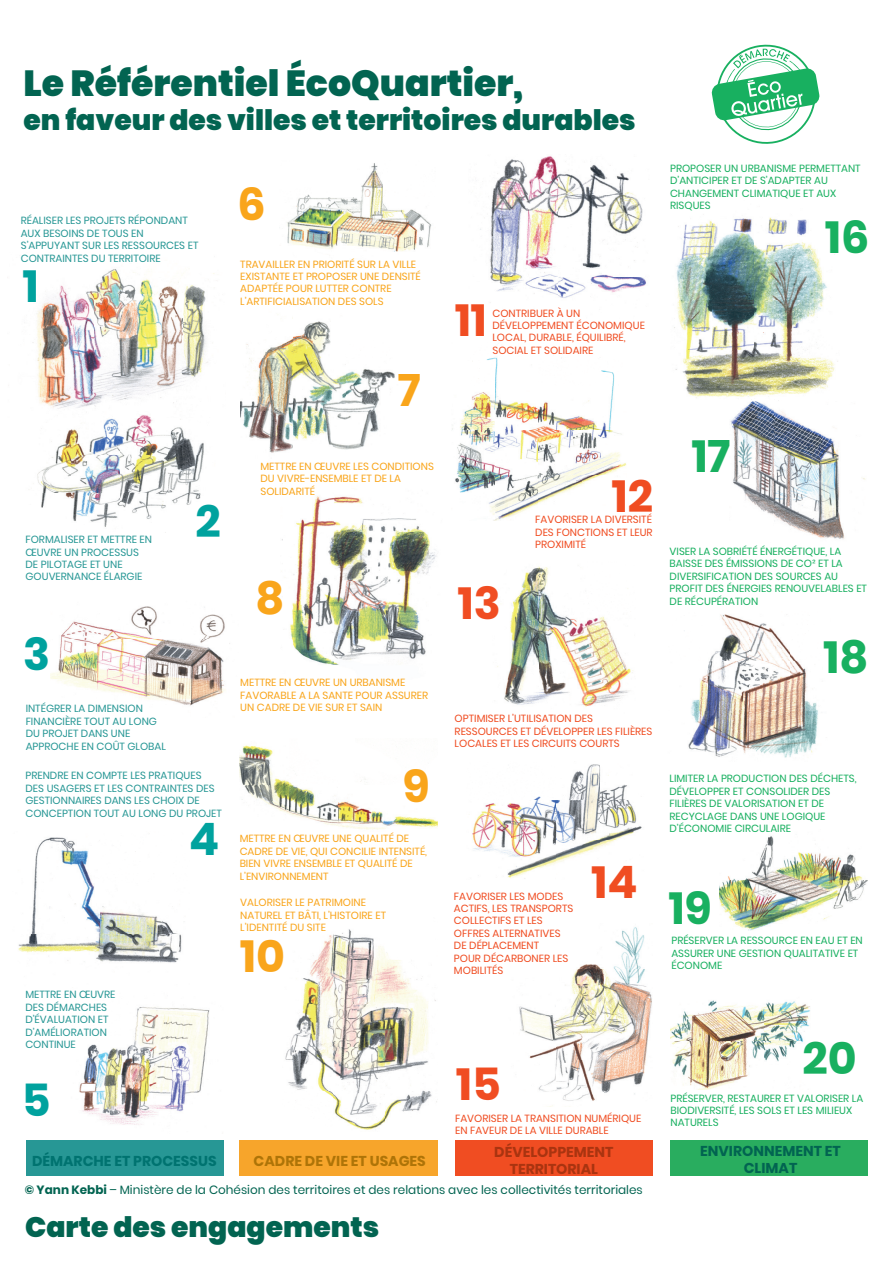
<style>
.page{position:relative;width:893px;height:1263px;background:#fff}
.page>*{position:absolute;margin:0;border:0;box-sizing:border-box;transform-origin:0 0}
.t1{font:700 44.85px "Poppins";color:#f04d22}
.t2{font:700 44.85px "Poppins";color:#18b060}
.t3{font:700 44.85px "Poppins";color:#f9a51b}
.t4{font:700 44.85px "Poppins";color:#00a29e}
.t5{font:900 36.3px "Poppins";color:#026451}
.t6{font:900 28.2px "Poppins";color:#026451}
.t7{font:700 14.25px/17.1px "Poppins";color:#a93410;text-align:center}
.t8{font:700 14.25px/17.1px "Poppins";color:#026451;text-align:center}
.t9{font:700 14.25px "Poppins";color:#007370}
.t10{font:700 14.25px "Poppins";color:#ae7408}
.t11{font:12px "Poppins";color:#026451}
.t12{font:10.35px/12.5px "Poppins";color:#18b060}
.t13{font:10.35px/12.5px "Poppins";color:#279795}
.t14{font:10.35px/12.5px "Poppins";color:#f9a51b}
.t15{font:10.35px/12.5px "Poppins";color:#f04d22}
.s1{font-weight:700}
</style>
<div class="page">
<img style="left:285px;top:929px;width:152px;height:201px">
<img style="left:480px;top:156px;width:166px;height:142px">
<img style="left:519px;top:927px;width:133px;height:179px">
<img style="left:37px;top:415px;width:167px;height:112px">
<img style="left:51px;top:606px;width:179px;height:100px">
<img style="left:18px;top:837px;width:164px;height:126px">
<img style="left:79px;top:1007px;width:131px;height:118px">
<img style="left:287px;top:163px;width:145px;height:89px">
<img style="left:240px;top:318px;width:155px;height:135px">
<img style="left:282px;top:496px;width:155px;height:169px">
<img style="left:240px;top:745px;width:198px;height:85px">
<img style="left:472px;top:764px;width:170px;height:115px">
<img style="left:32px;top:259px;width:150px;height:117px">
<img style="left:182px;top:273px;width:33px;height:145px">
<img style="left:37px;top:376px;width:58px;height:42px">
<img style="left:95px;top:376px;width:87px;height:31px">
<img style="left:452px;top:357px;width:174px;height:164px">
<img style="left:497px;top:566px;width:136px;height:141px">
<div style="left:26px;top:1141px;width:197px;height:35px;background:#279795"></div>
<div style="left:240px;top:1141px;width:198px;height:35px;background:#f7a52b"></div>
<div style="left:455px;top:1141px;width:198px;height:35px;background:#f04d22"></div>
<img style="left:674px;top:217px;width:164px;height:183px">
<img style="left:730px;top:401px;width:135px;height:138px">
<img style="left:684px;top:614px;width:134px;height:144px">
<img style="left:670px;top:1000px;width:140px;height:90px">
<img style="left:719px;top:836px;width:148px;height:95px">
<div style="left:670px;top:1141px;width:197px;height:35px;background:#29ad5f"></div>
<svg style="left:711px;top:44px;width:109px;height:100px"></svg>
<h2 class="t5" style="left:24px;top:62px;width:501px">Le Référentiel ÉcoQuartier,</h2>
<h3 class="t6" style="left:24px;top:104px;width:614px">en faveur des villes et territoires durables</h3>
<p class="t13" style="left:21px;top:215px;width:179px">RÉALISER LES PROJETS RÉPONDANT<br>AUX BESOINS DE TOUS EN<br>S’APPUYANT SUR LES RESSOURCES ET<br>CONTRAINTES DU TERRITOIRE</p>
<h1 class="t4" style="left:23px;top:260px;width:17px">1</h1>
<h1 class="t3" style="left:237px;top:178px;width:30px">6</h1>
<p class="t14" style="left:240px;top:258px;width:182px">TRAVAILLER EN PRIORITÉ SUR LA VILLE<br>EXISTANTE ET PROPOSER UNE DENSITÉ<br>ADAPTÉE POUR LUTTER CONTRE<br>L’ARTIFICIALISATION DES SOLS</p>
<h1 class="t3" style="left:398px;top:364px;width:24px">7</h1>
<h1 class="t1" style="left:455px;top:294px;width:33px">11</h1>
<p class="t15" style="left:492px;top:307px;width:154px">CONTRIBUER À UN<br>DÉVELOPPEMENT ÉCONOMIQUE<br>LOCAL, DURABLE, ÉQUILIBRÉ,<br>SOCIAL ET SOLIDAIRE</p>
<p class="t13" style="left:26px;top:533px;width:128px">FORMALISER ET METTRE EN<br>ŒUVRE UN PROCESSUS<br>DE PILOTAGE ET UNE<br>GOUVERNANCE ÉLARGIE</p>
<h1 class="t4" style="left:23px;top:628px;width:29px">3</h1>
<h1 class="t4" style="left:195px;top:496px;width:27px">2</h1>
<p class="t13" style="left:26px;top:702px;width:142px">INTÉGRER LA DIMENSION<br>FINANCIÈRE TOUT AU LONG<br>DU PROJET DANS UNE<br>APPROCHE EN COÛT GLOBAL</p>
<p class="t13" style="left:26px;top:769px;width:198px">PRENDRE EN COMPTE LES PRATIQUES<br>DES USAGERS ET LES CONTRAINTES DES<br>GESTIONNAIRES DANS LES CHOIX DE<br>CONCEPTION TOUT AU LONG DU PROJET</p>
<p class="t13" style="left:25px;top:988px;width:92px">METTRE EN ŒUVRE<br>DES DÉMARCHES<br>D’ÉVALUATION ET<br>D’AMÉLIORATION<br>CONTINUE</p>
<h1 class="t4" style="left:22px;top:1075px;width:30px">5</h1>
<h1 class="t4" style="left:189px;top:813px;width:32px">4</h1>
<p class="t14" style="left:260px;top:460px;width:175px">METTRE EN ŒUVRE LES CONDITIONS<br>DU VIVRE-ENSEMBLE ET DE LA<br>SOLIDARITÉ</p>
<h1 class="t3" style="left:256px;top:572px;width:30px">8</h1>
<p class="t14" style="left:240px;top:677px;width:189px">METTRE EN ŒUVRE UN URBANISME<br>FAVORABLE A LA SANTE POUR ASSURER<br>UN CADRE DE VIE SUR ET SAIN</p>
<h1 class="t3" style="left:403px;top:760px;width:28px">9</h1>
<p class="t14" style="left:240px;top:832px;width:189px">METTRE EN ŒUVRE UNE QUALITÉ DE<br>CADRE DE VIE, QUI CONCILIE INTENSITÉ,<br>BIEN VIVRE ENSEMBLE ET QUALITÉ DE<br>L’ENVIRONNEMENT</p>
<p class="t14" style="left:240px;top:896px;width:147px">VALORISER LE PATRIMOINE<br>NATUREL ET BÂTI, L’HISTOIRE ET<br>L’IDENTITÉ DU SITE</p>
<h1 class="t3" style="left:240px;top:930px;width:46px">10</h1>
<h3 class="t9" style="left:32px;top:1153px;width:186px">DÉMARCHE ET PROCESSUS</h3>
<h3 class="t10" style="left:254px;top:1153px;width:174px">CADRE DE VIE ET USAGES</h3>
<h1 class="t1" style="left:458px;top:577px;width:45px">13</h1>
<h1 class="t1" style="left:612px;top:470px;width:43px">12</h1>
<p class="t15" style="left:535px;top:513px;width:119px;text-align:justify">FAVORISER LA DIVERSITÉ DES FONCTIONS ET LEUR PROXIMITÉ</p>
<p class="t15" style="left:455px;top:712px;width:199px">OPTIMISER L’UTILISATION DES<br>RESSOURCES ET DÉVELOPPER LES FILIÈRES<br>LOCALES ET LES CIRCUITS COURTS</p>
<p class="t15" style="left:454px;top:890px;width:121px">FAVORISER LES MODES<br>ACTIFS, LES TRANSPORTS<br>COLLECTIFS ET LES<br>OFFRES ALTERNATIVES<br>DE DÉPLACEMENT<br>POUR DÉCARBONER LES<br>MOBILITÉS</p>
<h1 class="t1" style="left:592px;top:856px;width:48px">14</h1>
<h1 class="t1" style="left:456px;top:1059px;width:46px">15</h1>
<p class="t15" style="left:455px;top:1112px;width:188px">FAVORISER LA TRANSITION NUMÉRIQUE<br>EN FAVEUR DE LA VILLE DURABLE</p>
<h3 class="t7" style="left:494px;top:1143px;width:121px">DÉVELOPPEMENT<br>TERRITORIAL</h3>
<p class="t11" style="left:25px;top:1183px;width:619px"><span class="s1">© Yann Kebbi</span> – Ministère de la Cohésion des territoires et des relations avec les collectivités territoriales</p>
<h3 class="t6" style="left:25px;top:1211px;width:355px">Carte des engagements</h3>
<p class="t12" style="left:670px;top:162px;width:192px">PROPOSER UN URBANISME PERMETTANT<br>D’ANTICIPER ET DE S’ADAPTER AU<br>CHANGEMENT CLIMATIQUE ET AUX<br>RISQUES</p>
<h1 class="t2" style="left:692px;top:430px;width:40px">17</h1>
<h1 class="t2" style="left:825px;top:211px;width:46px">16</h1>
<p class="t12" style="left:670px;top:545px;width:199px">VISER LA SOBRIÉTÉ ÉNERGÉTIQUE, LA<br>BAISSE DES ÉMISSIONS DE CO² ET LA<br>DIVERSIFICATION DES SOURCES AU<br>PROFIT DES ÉNERGIES RENOUVELABLES ET<br>DE RÉCUPÉRATION</p>
<h1 class="t2" style="left:824px;top:631px;width:46px">18</h1>
<p class="t12" style="left:669px;top:772px;width:189px">LIMITER LA PRODUCTION DES DÉCHETS,<br>DÉVELOPPER ET CONSOLIDER DES<br>FILIÈRES DE VALORISATION ET DE<br>RECYCLAGE DANS UNE LOGIQUE<br>D’ÉCONOMIE CIRCULAIRE</p>
<h1 class="t2" style="left:669px;top:882px;width:44px">19</h1>
<p class="t12" style="left:671px;top:934px;width:193px">PRÉSERVER LA RESSOURCE EN EAU ET EN<br>ASSURER UNE GESTION QUALITATIVE ET<br>ÉCONOME</p>
<h1 class="t2" style="left:802px;top:1032px;width:56px">20</h1>
<p class="t12" style="left:670px;top:1092px;width:194px">PRÉSERVER, RESTAURER ET VALORISER LA<br>BIODIVERSITÉ, LES SOLS ET LES MILIEUX<br>NATURELS</p>
<h3 class="t8" style="left:700px;top:1143px;width:142px">ENVIRONNEMENT ET<br>CLIMAT</h3>
</div>
